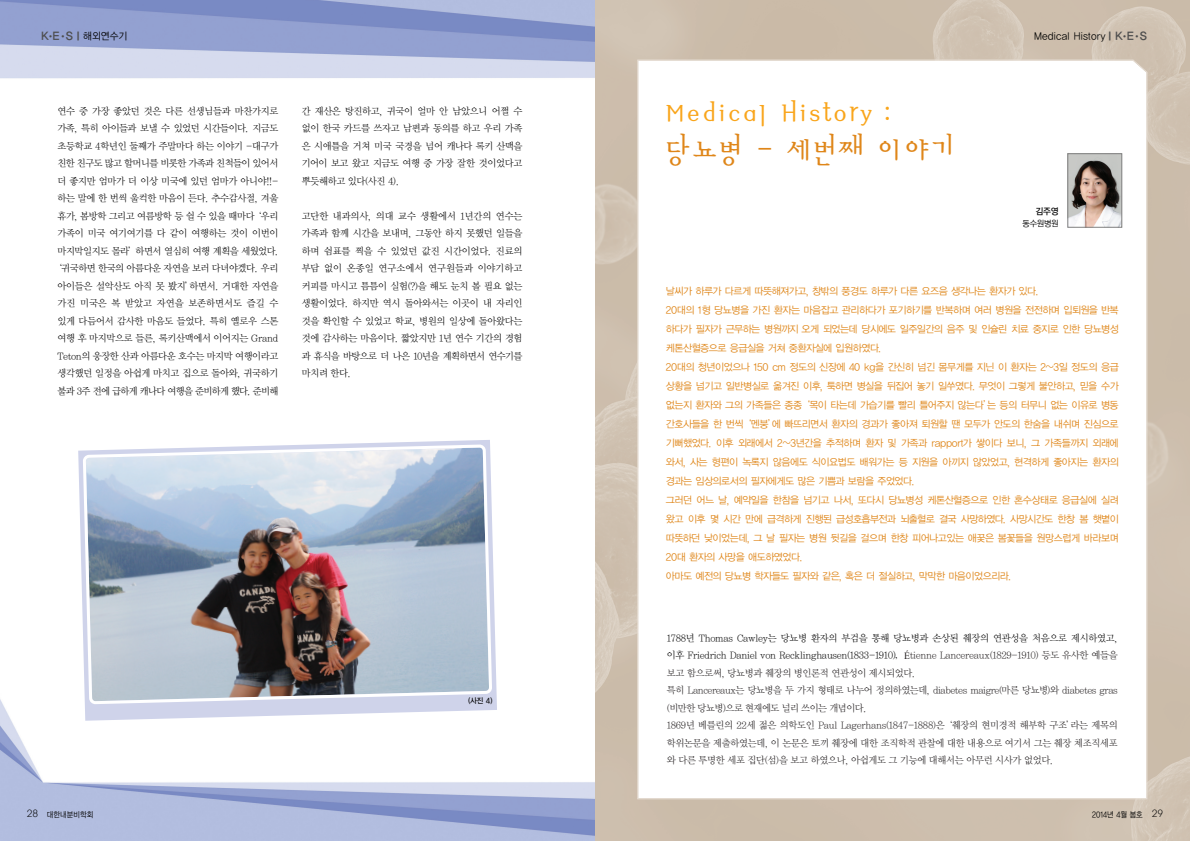
<style>
.page{position:relative;width:1190px;height:841px;background:#fff}
.page>*{position:absolute;margin:0;border:0;box-sizing:border-box;transform-origin:0 0}
.t1{font:35px "Smile M";letter-spacing:-.225em;color:#df8619}
.t2{font:34px "Smile M";letter-spacing:-.25em;color:#f9a51b}
.t3{font:10px/19px "YGO12";letter-spacing:-.12em;color:#df8619}
.t4{font:10px "YGO12";letter-spacing:-.055em;color:#000;scale:.95 1}
.t5{font:9.8px/17.5px "Y Mj O12";letter-spacing:-.095em;color:#000;text-align:justify}
.t6{font:9.8px/17.5px "Y Mj O12";letter-spacing:-.095em;color:#231f20}
.t7{font:9px "YGO13";color:#000;scale:.95 1}
.t8{font:8.5px "YGO12";letter-spacing:-.105em;color:#000;scale:.95 1}
.t9{font:8px "YGO12";letter-spacing:-.075em;color:#000;scale:.9 1}
.t10{font:7.5px "YGO13";color:#000;scale:.95 1}
.s1{font-family:"YGO14";font-size:11px;color:#4d4d4d}
.s2{font-family:"Soma L";font-size:9px;color:#4d4d4d}
.s3{font-family:"YGO16";color:#4d4d4d}
.s4{font-family:"Yhead UL";font-size:9px}
.s5{color:#000}
.s6{font-family:"Times"}
</style>
<div class="page">
<img style="left:0;top:0;width:1190px;height:841px">
<svg style="left:637px;top:59px;width:511px;height:741px"></svg>
<svg style="left:78px;top:440px;width:419px;height:281px"></svg>
<svg style="left:81px;top:443px;width:413px;height:263px;background:#a6acb9"></svg>
<img style="left:1070px;top:156px;width:50px;height:69px">
<div style="left:1068px;top:154px;width:54px;height:73px;border:1px solid #808080"></div>
<p class="t4" style="left:41px;top:31px;width:93px"><span class="s1">K</span><span class="s2">•</span><span class="s1">E</span><span class="s2">•</span><span class="s1">S</span><span class="s3">ㅣ</span>해외연수기</p>
<p class="t5" style="left:52px;top:103px;width:228px;text-align:center">연수 중 가장 좋았던 것은 다른 선생님들과 마찬가지로 가족, 특히 아이들과 보낼 수 있었던 시간들이다. 지금도 초등학교 4학년인 둘째가 주말마다 하는 이야기 -대구가 친한 친구도 많고 할머니를 비롯한 가족과 친척들이 있어서 더 좋지만 엄마가 더 이상 미국에 있던 엄마가 아니야!!- 하는 말에 한 번씩 울컥한 마음이 든다. 추수감사절, 겨울 휴가, 봄방학 그리고 여름방학 등 쉴 수 있을 때마다‘우리 가족이 미국 여기여기를 다 같이 여행하는 것이 이번이 마지막일지도 몰라’하면서 열심히 여행 계획을 세웠었다. ‘귀국하면 한국의 아름다운 자연을 보러 다녀야겠다. 우리 아이들은 설악산도 아직 못 봤지’하면서. 거대한 자연을 가진 미국은 복 받았고 자연을 보존하면서도 즐길 수 있게 다듬어서 감사한 마음도 들었다. 특히 옐로우 스톤 여행 후 마지막으로 들른, 록키산맥에서 이어지는 Grand<br>Teton의 웅장한 산과 아름다운 호수는 마지막 여행이라고 생각했던 일정을 아쉽게 마치고 집으로 돌아와, 귀국하기 불과 3주 전에 급하게 캐나다 여행을 준비하게 했다. 준비해</p>
<p class="t5" style="left:301px;top:103px;width:223px">간 재산은 탕진하고, 귀국이 얼마 안 남았으니 어쩔 수 없이 한국 카드를 쓰자고 남편과 동의를 하고 우리 가족 은 시애틀을 거쳐 미국 국경을 넘어 캐나다 록키 산맥을 기어이 보고 왔고 지금도 여행 중 가장 잘한 것이었다고 뿌듯해하고 있다(사진 4).</p>
<p class="t5" style="left:301px;top:208px;width:223px">고단한 내과의사, 의대 교수 생활에서 1년간의 연수는 가족과 함께 시간을 보내며, 그동안 하지 못했던 일들을 하며 쉼표를 찍을 수 있었던 값진 시간이었다. 진료의 부담 없이 온종일 연구소에서 연구원들과 이야기하고 커피를 마시고 틈틈이 실험(?)을 해도 눈치 볼 필요 없는 생활이었다. 하지만 역시 돌아와서는 이곳이 내 자리인 것을 확인할 수 있었고 학교, 병원의 일상에 돌아왔다는 것에 감사하는 마음이다. 짧았지만 1년 연수 기간의 경험 과 휴식을 바탕으로 더 나은 10년을 계획하면서 연수기를 마치려 한다.</p>
<p class="t9" style="left:27px;top:810px;width:76px"><span class="s4">28</span> 대한내분비학회</p>
<p class="t10" style="left:468px;top:698px;width:28px;rotate:-2deg">(사진 4)</p>
<h2 class="t2" style="left:661px;top:99px;width:245px">Medical History：</h2>
<h1 class="t1" style="left:661px;top:134px;width:301px">당뇨병 - 세번째 이야기</h1>
<p class="t4" style="left:1034px;top:31px;width:121px">Medical History<span class="s3">ㅣ</span><span class="s1">K</span><span class="s2">•</span><span class="s1">E</span><span class="s2">•</span><span class="s1">S</span></p>
<p class="t7" style="left:1035px;top:207px;width:27px">김주영</p>
<p class="t8" style="left:1022px;top:220px;width:40px">동수원병원</p>
<p class="t3" style="left:666px;top:282px;width:455px">날씨가 하루가 다르게 따뜻해져가고, 창밖의 풍경도 하루가 다른 요즈음 생각나는 환자가 있다.<br>20대의 1형 당뇨병을 가진 환자는 마음잡고 관리하다가 포기하기를 반복하며 여러 병원을 전전하며 입퇴원을 반복 하다가 필자가 근무하는 병원까지 오게 되었는데 당시에도 일주일간의 음주 및 인슐린 치료 중지로 인한 당뇨병성 케톤산혈증으로 응급실을 거쳐 중환자실에 입원하였다.<br>20대의 청년이었으나 150 cm 정도의 신장에 40 kg을 간신히 넘긴 몸무게를 지닌 이 환자는 2~3일 정도의 응급 상황을 넘기고 일반병실로 옮겨진 이후, 툭하면 병실을 뒤집어 놓기 일쑤였다. 무엇이 그렇게 불안하고, 믿을 수가 없는지 환자와 그의 가족들은 종종‘목이 타는데 가습기를 빨리 틀어주지 않는다’는 등의 터무니 없는 이유로 병동 간호사들을 한 번씩‘멘붕’에 빠뜨리면서 환자의 경과가 좋아져 퇴원할 땐 모두가 안도의 한숨을 내쉬며 진심으로 기뻐했었다. 이후 외래에서 2~3년간을 추적하며 환자 및 가족과 rapport가 쌓이다 보니, 그 가족들까지 외래에 와서, 사는 형편이 녹록지 않음에도 식이요법도 배워가는 등 지원을 아끼지 않았었고, 현격하게 좋아지는 환자의 경과는 임상의로서의 필자에게도 많은 기쁨과 보람을 주었었다.<br>그러던 어느 날, 예약일을 한참을 넘기고 나서, 또다시 당뇨병성 케톤산혈증으로 인한 혼수상태로 응급실에 실려 왔고 이후 몇 시간 만에 급격하게 진행된 급성호흡부전과 뇌출혈로 결국 사망하였다. 사망시간도 한창 봄 햇볕이 따뜻하던 낮이었는데, 그 날 필자는 병원 뒷길을 걸으며 한창 피어나고있는 애꿎은 봄꽃들을 원망스럽게 바라보며 20대 환자의 사망을 애도하였었다.<br>아마도 예전의 당뇨병 학자들도 필자와 같은, 혹은 더 절실하고, 막막한 마음이었으리라.</p>
<p class="t6" style="left:667px;top:630px;width:453px"><span class="s5">1788년 Thomas Cawley는 당뇨병 환자의 부검을 통해 당뇨병과 손상된 췌장의 연관성을 처음으로 제시하였고, 이후 Friedrich Daniel von Recklinghausen(1833-1910)，</span><span class="s6">É</span>tienne Lancereaux(1829-1910) 등도 유사한 예들을 보고 함으로써, 당뇨병과 췌장의 병인론적 연관성이 제시되었다.<br>특히 Lancereaux는 당뇨병을 두 가지 형태로 나누어 정의하였는데, diabetes maigre(마른 당뇨병)와 diabetes gras (비만한 당뇨병)으로 현재에도 널리 쓰이는 개념이다.<br>1869년 베를린의 22세 젊은 의학도인 Paul Lagerhans(1847-1888)은‘췌장의 현미경적 해부학 구조’라는 제목의 학위논문을 제출하였는데, 이 논문은 토끼 췌장에 대한 조직학적 관찰에 대한 내용으로 여기서 그는 췌장 체조직세포 와 다른 투명한 세포 집단(섬)을 보고 하였으나, 아쉽게도 그 기능에 대해서는 아무런 시사가 없었다.</p>
<p class="t9" style="left:1092px;top:810px;width:81px">2014년 4월 봄호 <span class="s4">29</span></p>
</div>
